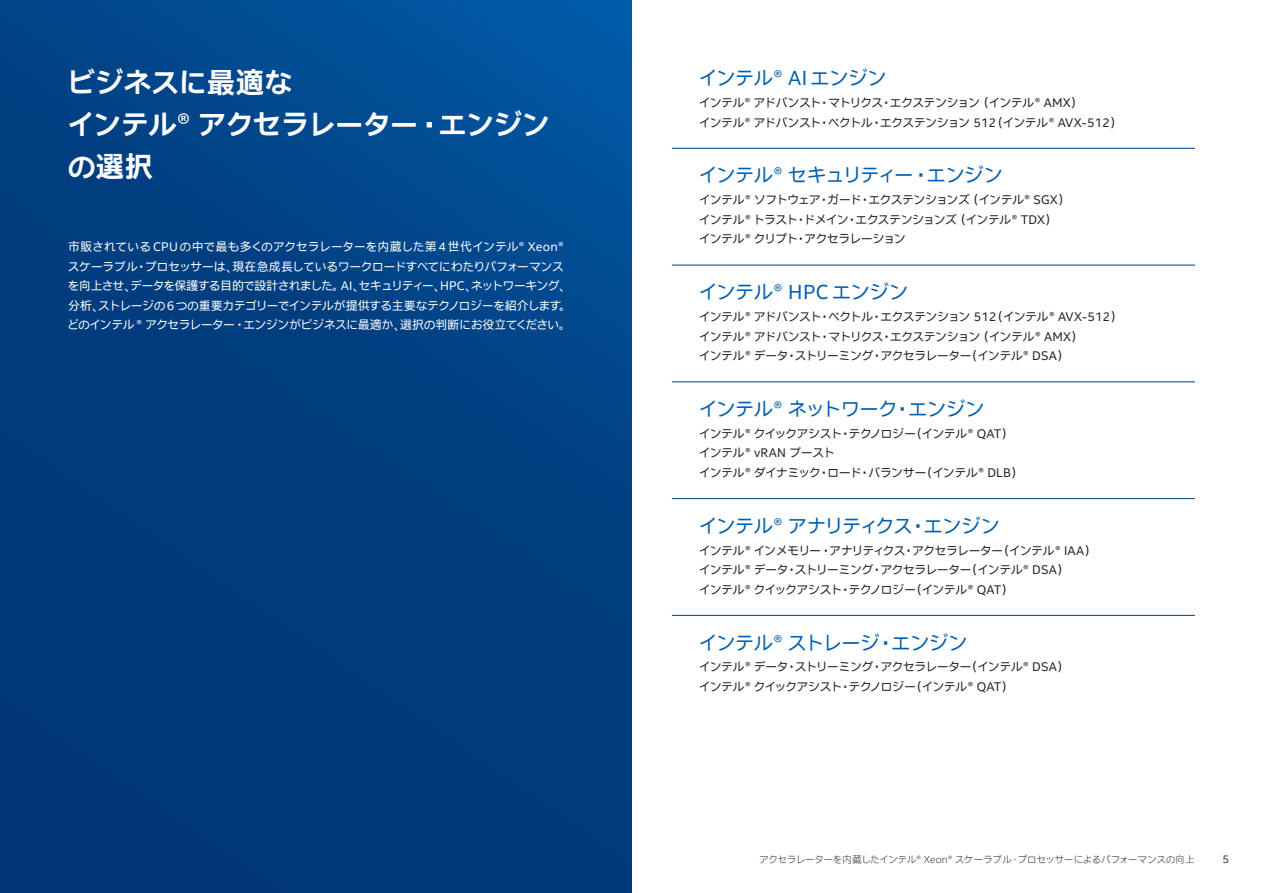
<style>
.page{position:relative;width:1263px;height:893px;background:#fff}
.page>*{position:absolute;margin:0;border:0;box-sizing:border-box;transform-origin:0 0}
.t1{font:700 28.5px/42px "Intel Clear Jpn Prop";letter-spacing:.02em;color:#fff}
.t2{font:19.5px "Intel Clear Jpn Prop";letter-spacing:.02em;color:#015fae}
.t3{font:12px/19.5px "Intel Clear Jpn Prop";letter-spacing:.015em;color:#231f20}
.t4{font:12px/19.5px "Intel Clear Jpn Prop";letter-spacing:.005em;color:#fff}
.t5{font:10.5px "Intel Clear Jpn Prop";color:#2d2f2e}
.t6{font:300 9.75px "Intel Clear Jpn Prop";letter-spacing:.015em;color:#2d2f2e}
</style>
<div class="page">
<svg style="left:0;top:0;width:631px;height:893px;background:#013f82"></svg>
<hr style="left:672px;top:148px;width:523px;height:1px;background:#013e80">
<hr style="left:672px;top:265px;width:523px;height:1px;background:#013e80">
<hr style="left:672px;top:381px;width:523px;height:1px;background:#013e80">
<hr style="left:672px;top:498px;width:523px;height:1px;background:#013e80">
<hr style="left:672px;top:615px;width:523px;height:1px;background:#013e80">
<h1 class="t1" style="left:68px;top:62px;width:483px">ビジネスに最適な<br>インテル® アクセラレーター・エンジンの選択</h1>
<p class="t4" style="left:68px;top:238px;width:498px">市販されている CPU の中で最も多くのアクセラレーターを内蔵した第 4 世代インテル® Xeon®スケーラブル・プロセッサーは、現在急成長しているワークロードすべてにわたりパフォーマンスを向上させ、データを保護する目的で設計されました。 AI、セキュリティー、HPC、ネットワーキング、分析、ストレージの 6 つの重要カテゴリーでインテルが提供する主要なテクノロジーを紹介します。どのインテル ® アクセラレーター・エンジンがビジネスに最適か、選択の判断にお役立てください。</p>
<h2 class="t2" style="left:699px;top:66px;width:188px">インテル® AI エンジン</h2>
<p class="t3" style="left:699px;top:93px;width:418px">インテル® アドバンスト・マトリクス・エクステンション（インテル® AMX）<br>インテル® アドバンスト・ベクトル・エクステンション 512（インテル® AVX-512）</p>
<h2 class="t2" style="left:699px;top:163px;width:305px">インテル® セキュリティー・エンジン</h2>
<p class="t3" style="left:699px;top:191px;width:366px">インテル® ソフトウェア・ガード・エクステンションズ（インテル® SGX）インテル® トラスト・ドメイン・エクステンションズ（インテル® TDX）インテル® クリプト・アクセラレーション</p>
<h2 class="t2" style="left:699px;top:280px;width:210px">インテル® HPC エンジン</h2>
<p class="t3" style="left:699px;top:307px;width:418px">インテル® アドバンスト・ベクトル・エクステンション 512（インテル® AVX-512）インテル® アドバンスト・マトリクス・エクステンション（インテル® AMX）<br>インテル® データ・ストリーミング・アクセラレーター（インテル® DSA）</p>
<h2 class="t2" style="left:699px;top:397px;width:286px">インテル® ネットワーク・エンジン</h2>
<p class="t3" style="left:699px;top:424px;width:319px">インテル® クイックアシスト・テクノロジー（インテル® QAT）インテル® vRAN ブースト<br>インテル® ダイナミック・ロード・バランサー（インテル® DLB）</p>
<h2 class="t2" style="left:699px;top:513px;width:302px">インテル® アナリティクス・エンジン</h2>
<p class="t3" style="left:699px;top:541px;width:392px">インテル® インメモリー・アナリティクス・アクセラレーター（インテル® IAA）インテル® データ・ストリーミング・アクセラレーター（インテル® DSA）<br>インテル® クイックアシスト・テクノロジー（インテル® QAT）</p>
<h2 class="t2" style="left:699px;top:630px;width:269px">インテル® ストレージ・エンジン</h2>
<p class="t3" style="left:699px;top:658px;width:365px">インテル® データ・ストリーミング・アクセラレーター（インテル® DSA）インテル® クイックアシスト・テクノロジー（インテル® QAT）</p>
<p class="t6" style="left:759px;top:853px;width:437px">アクセラレーターを内蔵したインテル® Xeon® スケーラブル・プロセッサーによるパフォーマンスの向上</p>
<p class="t5" style="left:1222px;top:852px;width:8px">5</p>
</div>
